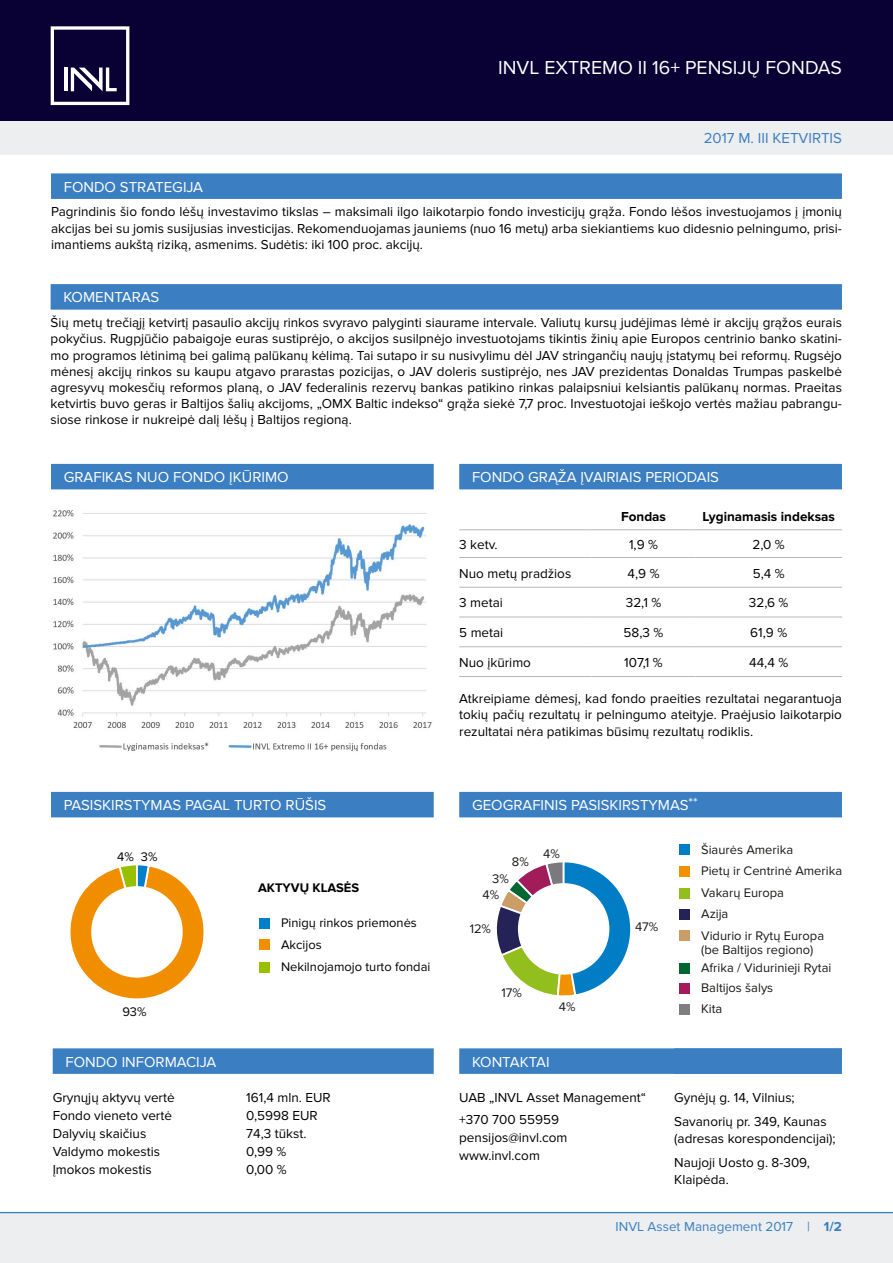
<style>
.page{position:relative;width:893px;height:1263px;background:#fff}
.page>*{position:absolute;margin:0;border:0;box-sizing:border-box;transform-origin:0 0}
.t1{font:19.5px "Proxima Nova";color:#fff}
.t2{font:15px "Proxima Nova";color:#fff}
.t3{font:15px "Proxima Nova";color:#3b7fc2}
.t4{font:13.5px/16.2px "Proxima Nova";color:#000}
.t5{font:13.5px "Proxima Nova";color:#3b7fc2}
.t6{font:700 13.5px "Proxima Nova";color:#000}
.t7{font:12.9px/21.1px "Proxima Nova";color:#1a1a18}
.t8{font:12.9px "Proxima Nova";color:#000}
.t9{font:700 12.9px "Proxima Nova";color:#000}
.s1{font-weight:700}
</style>
<div class="page">
<div style="left:0;top:117px;width:893px;height:37px;background:#eceeef"></div>
<div style="left:0;top:0;width:893px;height:120px;background:#090034"></div>
<div style="left:0;top:1212px;width:893px;height:51px;background:#eceeef"></div>
<hr style="left:0;top:1212px;width:893px;height:1px;background:#3b7fc2">
<svg style="left:51px;top:26px;width:78px;height:79px"></svg>
<div style="left:51px;top:284px;width:791px;height:26px;background:#3b7fc2"></div>
<div style="left:51px;top:173px;width:791px;height:26px;background:#3b7fc2"></div>
<div style="left:51px;top:464px;width:383px;height:25px;background:#3b7fc2"></div>
<div style="left:51px;top:792px;width:383px;height:25px;background:#3b7fc2"></div>
<div style="left:459px;top:464px;width:383px;height:25px;background:#3b7fc2"></div>
<div style="left:459px;top:792px;width:383px;height:25px;background:#3b7fc2"></div>
<div style="left:53px;top:1048px;width:381px;height:26px;background:#3b7fc2"></div>
<div style="left:459px;top:1048px;width:383px;height:26px;background:#3b7fc2"></div>
<svg style="left:70px;top:865px;width:134px;height:134px"></svg>
<div style="left:91px;top:886px;width:92px;height:92px;background:#fff;border-radius:50%"></div>
<div style="left:259px;top:917px;width:11px;height:11px;background:#0080c9"></div>
<div style="left:259px;top:939px;width:11px;height:11px;background:#f18e00"></div>
<div style="left:259px;top:962px;width:11px;height:11px;background:#98bf00"></div>
<svg style="left:496px;top:862px;width:135px;height:134px"></svg>
<div style="left:518px;top:883px;width:91px;height:92px;background:#fff;border-radius:50%"></div>
<div style="left:679px;top:844px;width:11px;height:11px;background:#007dc4"></div>
<div style="left:679px;top:866px;width:11px;height:11px;background:#f29100"></div>
<div style="left:679px;top:888px;width:11px;height:11px;background:#93bf1e"></div>
<div style="left:679px;top:909px;width:11px;height:11px;background:#252258"></div>
<div style="left:679px;top:930px;width:11px;height:11px;background:#ca9d66"></div>
<div style="left:679px;top:963px;width:11px;height:11px;background:#006632"></div>
<div style="left:679px;top:983px;width:11px;height:11px;background:#a21b5b"></div>
<div style="left:679px;top:1004px;width:11px;height:11px;background:#7e7f7e"></div>
<hr style="left:459px;top:529px;width:133px;height:1px;background:#b6b7bb">
<hr style="left:592px;top:529px;width:103px;height:1px;background:#b6b7bb">
<hr style="left:695px;top:529px;width:147px;height:1px;background:#b6b7bb">
<hr style="left:459px;top:557px;width:133px;height:1px;background:#b6b7bb">
<hr style="left:592px;top:557px;width:103px;height:1px;background:#b6b7bb">
<hr style="left:695px;top:557px;width:147px;height:1px;background:#b6b7bb">
<hr style="left:459px;top:587px;width:133px;height:1px;background:#b6b7bb">
<hr style="left:592px;top:587px;width:103px;height:1px;background:#b6b7bb">
<hr style="left:695px;top:587px;width:147px;height:1px;background:#b6b7bb">
<hr style="left:459px;top:617px;width:133px;height:1px;background:#b6b7bb">
<hr style="left:592px;top:617px;width:103px;height:1px;background:#b6b7bb">
<hr style="left:695px;top:617px;width:147px;height:1px;background:#b6b7bb">
<hr style="left:459px;top:646px;width:133px;height:1px;background:#b6b7bb">
<hr style="left:592px;top:646px;width:103px;height:1px;background:#b6b7bb">
<hr style="left:695px;top:646px;width:147px;height:1px;background:#b6b7bb">
<hr style="left:459px;top:676px;width:133px;height:1px;background:#b6b7bb">
<hr style="left:592px;top:676px;width:103px;height:1px;background:#b6b7bb">
<hr style="left:695px;top:676px;width:147px;height:1px;background:#b6b7bb">
<img style="left:53px;top:510px;width:379px;height:241px">
<h1 class="t1" style="left:498px;top:56px;width:345px">INVL EXTREMO II 16+ PENSIJŲ FONDAS</h1>
<p class="t3" style="left:704px;top:130px;width:140px">2017 M. III KETVIRTIS</p>
<p class="t2" style="left:64px;top:178px;width:141px">FONDO STRATEGIJA</p>
<p class="t4" style="left:51px;top:204px;width:792px;text-align:justify">Pagrindinis šio fondo lėšų investavimo tikslas – maksimali ilgo laikotarpio fondo investicijų grąža. Fondo lėšos investuojamos į įmonių akcijas bei su jomis susijusias investicijas. Rekomenduojamas jauniems (nuo 16 metų) arba siekiantiems kuo didesnio pelningumo, prisi&shy;imantiems aukštą riziką, asmenims. Sudėtis: iki 100 proc. akcijų.</p>
<p class="t2" style="left:63px;top:289px;width:97px">KOMENTARAS</p>
<p class="t4" style="left:51px;top:315px;width:793px;text-align:justify">Šių metų trečiąjį ketvirtį pasaulio akcijų rinkos svyravo palyginti siaurame intervale. Valiutų kursų judėjimas lėmė ir akcijų grąžos eurais pokyčius. Rugpjūčio pabaigoje euras sustiprėjo, o akcijos susilpnėjo investuotojams tikintis žinių apie Europos centrinio banko skatini&shy;mo programos lėtinimą bei galimą palūkanų kėlimą. Tai sutapo ir su nusivylimu dėl JAV stringančių naujų įstatymų bei reformų. Rugsėjo mėnesį akcijų rinkos su kaupu atgavo prarastas pozicijas, o JAV doleris sustiprėjo, nes JAV prezidentas Donaldas Trumpas paskelbė agresyvų mokesčių reformos planą, o JAV federalinis rezervų bankas patikino rinkas palaipsniui kelsiantis palūkanų normas. Praeitas ketvirtis buvo geras ir Baltijos šalių akcijoms, „OMX Baltic indekso“ grąža siekė 7,7 proc. Investuotojai ieškojo vertės mažiau pabrangu&shy;siose rinkose ir nukreipė dalį lėšų į Baltijos regioną.</p>
<p class="t2" style="left:64px;top:469px;width:226px">GRAFIKAS NUO FONDO ĮKŪRIMO</p>
<p class="t2" style="left:64px;top:796px;width:264px">PASISKIRSTYMAS PAGAL TURTO RŪŠIS</p>
<p class="t8" style="left:117px;top:849px;width:42px">4% 3%</p>
<p class="t8" style="left:122px;top:1004px;width:26px">93%</p>
<p class="t9" style="left:258px;top:880px;width:103px">AKTYVŲ KLASĖS</p>
<p class="t8" style="left:281px;top:916px;width:137px">Pinigų rinkos priemonės</p>
<p class="t8" style="left:281px;top:937px;width:42px">Akcijos</p>
<p class="t8" style="left:281px;top:959px;width:151px">Nekilnojamojo turto fondai</p>
<p class="t2" style="left:65px;top:1053px;width:153px">FONDO INFORMACIJA</p>
<p class="t4" style="left:53px;top:1089px;width:123px">Grynųjų aktyvų vertė</p>
<p class="t4" style="left:246px;top:1089px;width:86px">161,4 mln. EUR</p>
<p class="t4" style="left:53px;top:1107px;width:121px">Fondo vieneto vertė</p>
<p class="t4" style="left:246px;top:1107px;width:73px">0,5998 EUR</p>
<p class="t4" style="left:53px;top:1125px;width:95px">Dalyvių skaičius</p>
<p class="t4" style="left:246px;top:1125px;width:62px">74,3 tūkst.</p>
<p class="t4" style="left:53px;top:1143px;width:109px">Valdymo mokestis</p>
<p class="t4" style="left:246px;top:1143px;width:42px">0,99 %</p>
<p class="t4" style="left:53px;top:1161px;width:100px">Įmokos mokestis</p>
<p class="t4" style="left:246px;top:1161px;width:42px">0,00 %</p>
<p class="t2" style="left:472px;top:469px;width:249px">FONDO GRĄŽA ĮVAIRIAIS PERIODAIS</p>
<p class="t6" style="left:621px;top:509px;width:46px">Fondas</p>
<p class="t6" style="left:702px;top:509px;width:134px">Lyginamasis indeksas</p>
<p class="t4" style="left:459px;top:537px;width:40px">3 ketv.</p>
<p class="t4" style="left:629px;top:537px;width:31px">1,9 %</p>
<p class="t4" style="left:753px;top:537px;width:34px">2,0 %</p>
<p class="t4" style="left:459px;top:565px;width:114px">Nuo metų pradžios</p>
<p class="t4" style="left:628px;top:565px;width:33px">4,9 %</p>
<p class="t4" style="left:753px;top:565px;width:33px">5,4 %</p>
<p class="t4" style="left:459px;top:595px;width:45px">3 metai</p>
<p class="t4" style="left:626px;top:595px;width:37px">32,1 %</p>
<p class="t4" style="left:749px;top:595px;width:41px">32,6 %</p>
<p class="t4" style="left:459px;top:625px;width:46px">5 metai</p>
<p class="t4" style="left:624px;top:625px;width:41px">58,3 %</p>
<p class="t4" style="left:750px;top:625px;width:38px">61,9 %</p>
<p class="t4" style="left:459px;top:655px;width:73px">Nuo įkūrimo</p>
<p class="t4" style="left:624px;top:655px;width:40px">107,1 %</p>
<p class="t4" style="left:749px;top:655px;width:41px">44,4 %</p>
<p class="t4" style="left:459px;top:691px;width:384px;text-align:justify">Atkreipiame dėmesį, kad fondo praeities rezultatai negarantuoja tokių pačių rezultatų ir pelningumo ateityje. Praėjusio laikotarpio rezultatai nėra patikimas būsimų rezultatų rodiklis.</p>
<p class="t2" style="left:472px;top:796px;width:227px">GEOGRAFINIS PASISKIRSTYMAS<sup>**</sup></p>
<p class="t7" style="left:512px;top:852px;width:18px">8%</p>
<p class="t7" style="left:492px;top:868px;width:18px">3%</p>
<p class="t7" style="left:483px;top:885px;width:18px">4%</p>
<p class="t7" style="left:470px;top:918px;width:23px">12%</p>
<p class="t7" style="left:543px;top:843px;width:18px">4%</p>
<p class="t7" style="left:501px;top:982px;width:22px">17%</p>
<p class="t7" style="left:559px;top:996px;width:18px">4%</p>
<p class="t7" style="left:635px;top:916px;width:25px">47%</p>
<p class="t7" style="left:701px;top:839px;width:93px">Šiaurės Amerika</p>
<p class="t7" style="left:701px;top:860px;width:142px">Pietų ir Centrinė Amerika</p>
<p class="t7" style="left:701px;top:883px;width:124px">Vakarų Europa<br>Azija<br>Vidurio ir Rytų Europa</p>
<p class="t7" style="left:701px;top:940px;width:132px;line-height:18.5px">(be Baltijos regiono)<br>Afrika / Vidurinieji Rytai</p>
<p class="t7" style="left:701px;top:978px;width:74px;line-height:20.7px">Baltijos šalys<br>Kita</p>
<p class="t2" style="left:472px;top:1053px;width:79px">KONTAKTAI</p>
<p class="t4" style="left:459px;top:1086px;width:188px;line-height:22.2px">UAB „INVL Asset Management“ +370 700 55959</p>
<p class="t4" style="left:459px;top:1128px;width:110px;line-height:18px">pensijos@invl.com www.invl.com</p>
<p class="t4" style="left:674px;top:1085px;width:154px;line-height:24.8px">Gynėjų g. 14, Vilnius;<br>Savanorių pr. 349, Kaunas</p>
<p class="t4" style="left:674px;top:1126px;width:163px;line-height:24.8px">(adresas korespondencijai);<br>Naujoji Uosto g. 8-309,</p>
<p class="t4" style="left:674px;top:1171px;width:56px">Klaipėda.</p>
<p class="t5" style="left:616px;top:1219px;width:228px">INVL Asset Management 2017 | <span class="s1">1/2</span></p>
</div>
